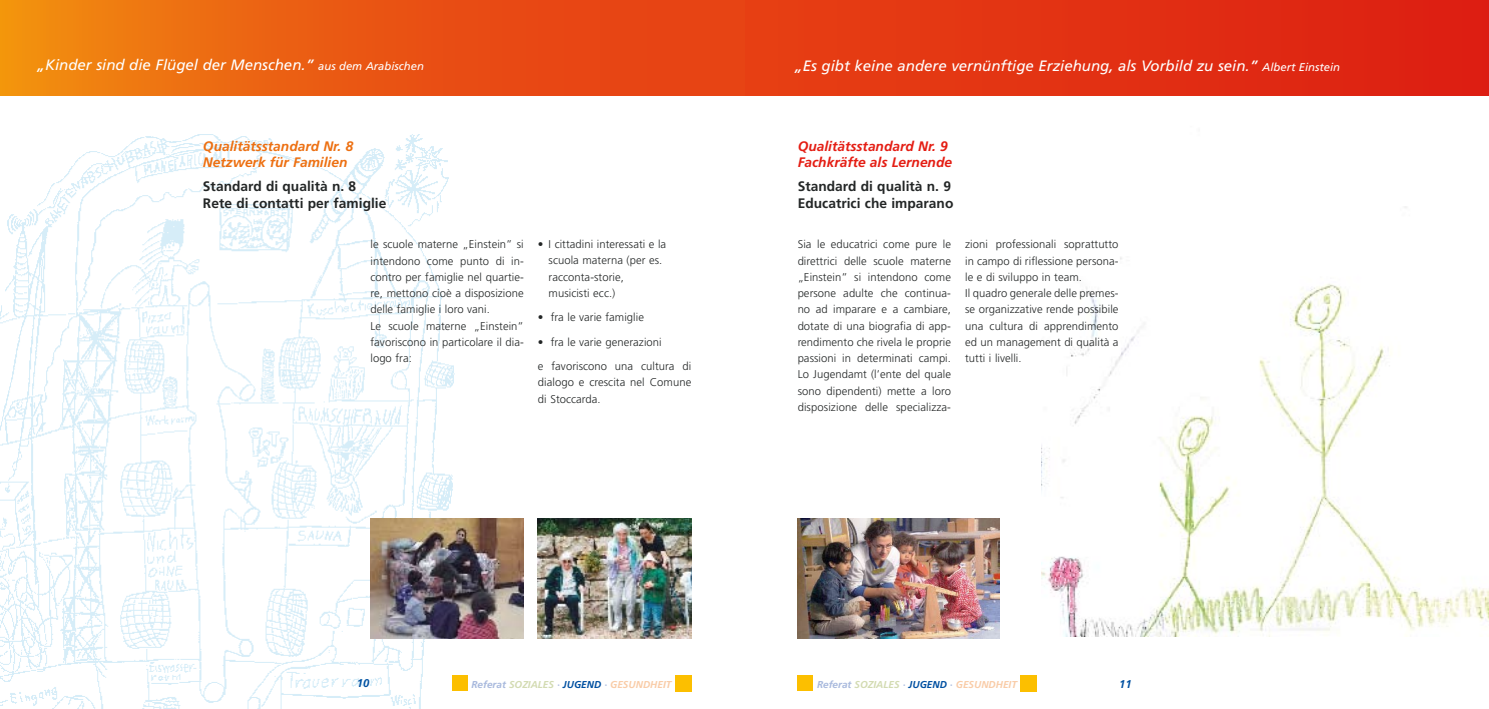
<style>
.page{position:relative;width:1489px;height:709px;background:#fff}
.page>*{position:absolute;margin:0;border:0;box-sizing:border-box;transform-origin:0 0}
.t1{font:italic 15px "Frutiger";color:#fff}
.t2{font:700 13.75px/16.2px "Frutiger";color:#232626}
.t3{font:italic 700 13.75px/16.2px "Frutiger";color:#e41d13}
.t4{font:italic 700 13.75px/16.2px "Frutiger";color:#ed7012}
.t5{font:300 11.25px/16.2px "Frutiger";letter-spacing:.005em;color:#232626}
.t6{font:italic 700 11.25px "Frutiger";color:#0050a1}
.t7{font:italic 700 10px "Frutiger";color:#f9cca8}
.s1{font-size:11.25px}
.s2{color:#a8b9dd}
.s3{color:#d3dbb2}
.s4{color:#0050a1}
</style>
<div class="page">
<img style="left:0;top:134px;width:475px;height:575px">
<div style="left:744px;top:0;width:744px;height:96px;background:linear-gradient(to right,#e74013,#dc1e12)"></div>
<svg style="left:0;top:0;width:744px;height:96px;background:#ea5d12"></svg>
<img style="left:1041px;top:206px;width:447px;height:430px">
<img style="left:797px;top:518px;width:202px;height:120px">
<img style="left:538px;top:518px;width:153px;height:120px">
<img style="left:370px;top:518px;width:153px;height:120px">
<div style="left:1020px;top:675px;width:17px;height:16px;background:#fcbf00"></div>
<div style="left:797px;top:675px;width:16px;height:16px;background:#fcbf00"></div>
<div style="left:675px;top:675px;width:16px;height:16px;background:#fcbf00"></div>
<div style="left:452px;top:675px;width:15px;height:16px;background:#fcbf00"></div>
<h1 class="t1" style="left:37px;top:56px;width:389px">„Kinder sind die Flügel der Menschen.” <span class="s1">aus dem Arabischen</span></h1>
<p class="t4" style="left:203px;top:138px;width:152px">Qualitätsstandard Nr. 8<br>Netzwerk für Familien</p>
<h1 class="t1" style="left:794px;top:57px;width:547px">„Es gibt keine andere vernünftige Erziehung, als Vorbild zu sein.” <span class="s1">Albert Einstein</span></h1>
<p class="t3" style="left:797px;top:138px;width:156px">Qualitätsstandard Nr. 9<br>Fachkräfte als Lernende</p>
<p class="t2" style="left:203px;top:178px;width:185px">Standard di qualità n. 8<br>Rete di contatti per famiglie</p>
<p class="t2" style="left:797px;top:178px;width:157px">Standard di qualità n. 9<br>Educatrici che imparano</p>
<p class="t5" style="left:370px;top:236px;width:155px">le scuole materne „Einstein” si intendono come punto di in&shy;contro per famiglie nel quartie&shy;re, mettono cioè a disposizione delle famiglie i loro vani.<br>Le scuole materne „Einstein” favoriscono in particolare il dia&shy;logo fra:</p>
<p class="t5" style="left:965px;top:236px;width:155px">zioni professionali soprattutto in campo di riflessione persona&shy;le e di sviluppo in team.<br>Il quadro generale delle premes&shy;se organizzative rende possibile una cultura di apprendimento ed un management di qualità a tutti i livelli.</p>
<p class="t5" style="left:797px;top:236px;width:155px;text-align:justify">Sia le educatrici come pure le direttrici delle scuole materne „Einstein” si intendono come persone adulte che continua&shy;no ad imparare e a cambiare, dotate di una biografia di app&shy;rendimento che rivela le proprie passioni in determinati campi.<br>Lo Jugendamt (l’ente del quale sono dipendenti) mette a loro disposizione delle specializza-</p>
<p class="t5" style="left:548px;top:236px;width:119px;text-indent:-11px">• I cittadini interessati e la scuola materna (per es. racconta-storie, musicisti ecc.)</p>
<p class="t5" style="left:538px;top:309px;width:107px">• fra le varie famiglie</p>
<p class="t5" style="left:538px;top:330px;width:155px;line-height:24.4px">• fra le varie generazioni<br>e favoriscono una cultura di</p>
<p class="t5" style="left:538px;top:374px;width:155px">dialogo e crescita nel Comune di Stoccarda.</p>
<p class="t6" style="left:357px;top:676px;width:14px">10</p>
<p class="t7" style="left:471px;top:678px;width:201px"><span class="s2">Referat</span> <span class="s3">SOZIALES</span> <span class="s2">·</span> <span class="s4">JUGEND</span> <span class="s2">·</span> GESUNDHEIT</p>
<p class="t7" style="left:817px;top:678px;width:201px"><span class="s2">Referat</span> <span class="s3">SOZIALES</span> <span class="s2">·</span> <span class="s4">JUGEND</span> <span class="s2">·</span> GESUNDHEIT</p>
<p class="t6" style="left:1119px;top:677px;width:7px">11</p>
</div>
